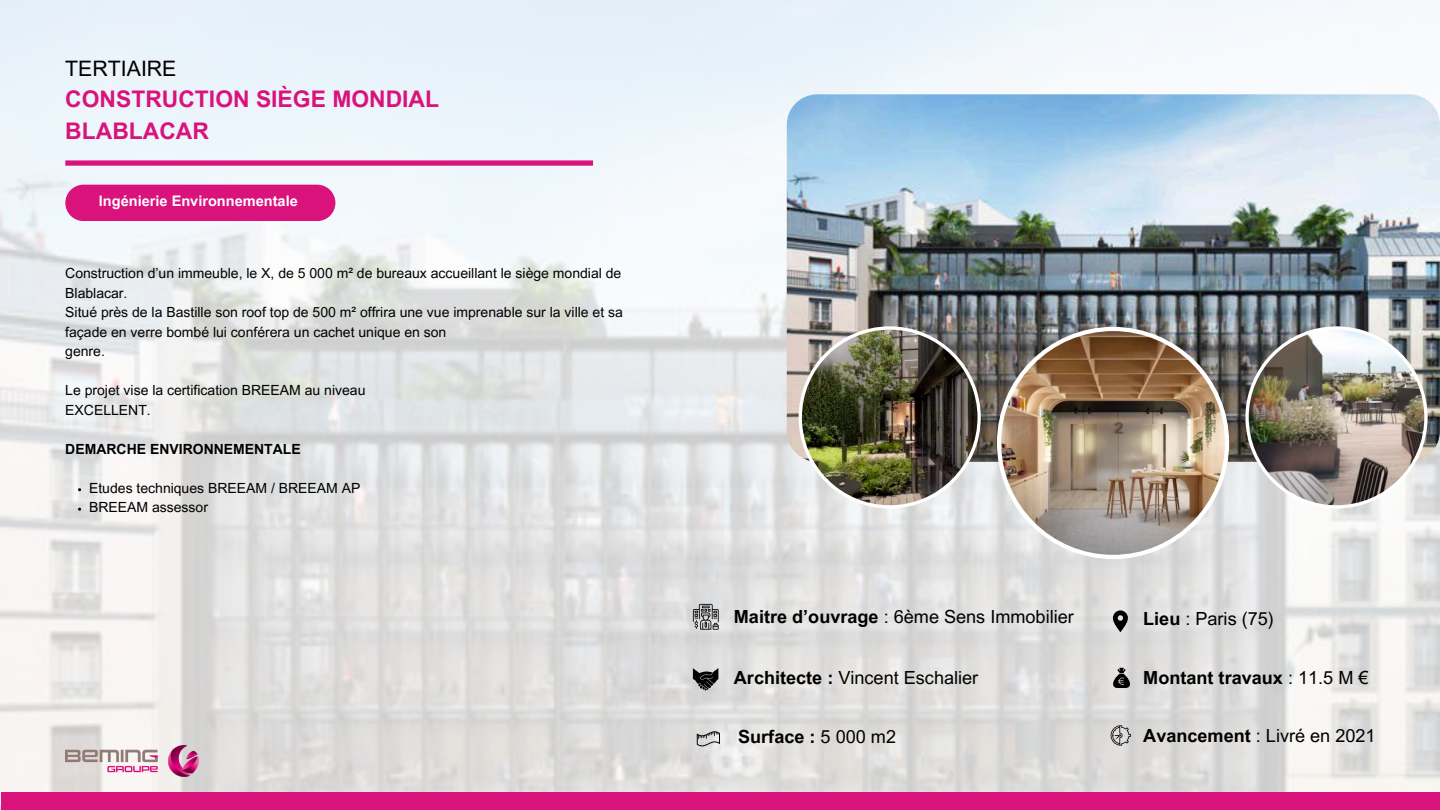
<style>
.page{position:relative;width:1440px;height:810px;background:#fff}
.page>*{position:absolute;margin:0;border:0;box-sizing:border-box;transform-origin:0 0}
.t1{font:700 22.9px/31.5px "Arial MT Pro";color:#da127c}
.t2{font:21.3px "Arial MT Pro";color:#000}
.t3{font:18.1px "Arial MT Pro";color:#000}
.t4{font:700 18.1px "Arial MT Pro";color:#000}
.t5{font:700 14.5px "Arial MT Pro";color:#fff}
.t6{font:14px/19.5px "Arial MT Pro";color:#000}
.t7{font:700 14px "Arial MT Pro";color:#000}
.s1{font-weight:700}
.s2{font-weight:400}
</style>
<div class="page">
<img style="left:0;top:0;width:1440px;height:810px">
<div style="left:65px;top:160px;width:528px;height:6px;background:#da127c"></div>
<div style="left:1px;top:792px;width:1439px;height:18px;background:#da127c"></div>
<svg style="left:693px;top:604px;width:25px;height:25px"></svg>
<svg style="left:1113px;top:610px;width:15px;height:22px"></svg>
<svg style="left:693px;top:668px;width:25px;height:23px"></svg>
<svg style="left:1113px;top:668px;width:17px;height:20px"></svg>
<svg style="left:697px;top:731px;width:23px;height:15px"></svg>
<svg style="left:1111px;top:725px;width:20px;height:21px"></svg>
<div style="left:65px;top:185px;width:270px;height:36px;background:#da127c;border-radius:18px"></div>
<img style="left:787px;top:94px;width:653px;height:368px;border-radius:30px">
<img style="left:997px;top:327px;width:232px;height:232px">
<img style="left:799px;top:326px;width:182px;height:183px">
<img style="left:1245px;top:326px;width:183px;height:183px">
<img style="left:65px;top:745px;width:133px;height:31px">
<h2 class="t2" style="left:65px;top:60px;width:113px">TERTIAIRE</h2>
<h1 class="t1" style="left:65px;top:86px;width:375px">CONSTRUCTION SIÈGE MONDIAL<br>BLABLACAR</h1>
<p class="t5" style="left:99px;top:195px;width:200px">Ingénierie Environnementale</p>
<p class="t6" style="left:65px;top:265px;width:559px">Construction d’un immeuble, le X, de 5 000 m² de bureaux accueillant le siège mondial de Blablacar.<br>Situé près de la Bastille son roof top de 500 m² offrira une vue imprenable sur la ville et sa façade en verre bombé lui conférera un cachet unique en son<br>genre.</p>
<p class="t6" style="left:65px;top:382px;width:302px">Le projet vise la certification BREEAM au niveau<br>EXCELLENT.</p>
<p class="t7" style="left:65px;top:444px;width:237px">DEMARCHE ENVIRONNEMENTALE</p>
<p class="t6" style="left:89px;top:480px;width:273px">Etudes techniques BREEAM / BREEAM AP<br>BREEAM assessor</p>
<p class="t3" style="left:734px;top:610px;width:341px"><span class="s1">Maitre d’ouvrage</span> : 6ème Sens Immobilier</p>
<p class="t3" style="left:1143px;top:612px;width:132px"><span class="s1">Lieu</span> : Paris (75)</p>
<p class="t3" style="left:734px;top:671px;width:246px"><span class="s1">Architecte :</span> Vincent Eschalier</p>
<p class="t4" style="left:1143px;top:671px;width:227px">Montant travaux <span class="s2">: 11.5 M €</span></p>
<p class="t4" style="left:738px;top:730px;width:159px">Surface : <span class="s2">5 000 m2</span></p>
<p class="t3" style="left:1143px;top:729px;width:234px"><span class="s1">Avancement</span> : Livré en 2021</p>
</div>
